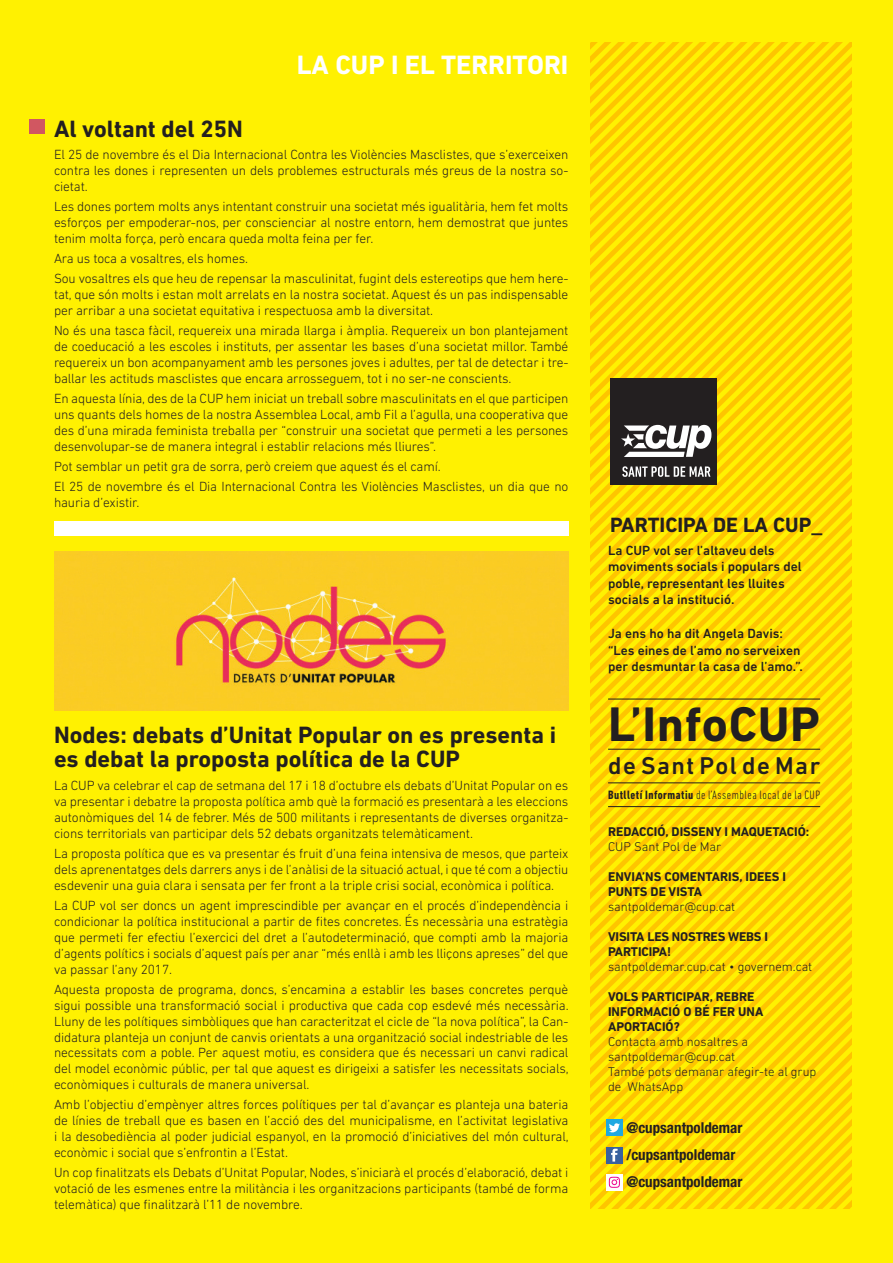
<style>
.page{position:relative;width:893px;height:1263px;background:#fff101}
.page>*{position:absolute;margin:0;border:0;box-sizing:border-box;transform-origin:0 0}
.t1{font:700 49.35px "DIN Next LT Pro";letter-spacing:.01em;color:#231f20}
.t2{font:700 27px "DIN Next LT Pro";color:#fff}
.t3{font:500 24.75px "DIN Next LT Pro";letter-spacing:.06em;color:#231f20}
.t4{font:700 24px/24px "DIN Next LT Pro";color:#231f20}
.t5{font:700 21px "DIN Next LT Pro";color:#231f20}
.t6{font:700 condensed 15px/27px "Helvetica Neue LT Std";color:#231f20}
.t7{font:300 13.5px/15.9px "DIN Next LT Pro";letter-spacing:-.01em;color:#231f20;text-align:justify}
.t8{font:500 13.5px/16.5px "DIN Next LT Pro";color:#231f20}
.t9{font:300 12.9px/15px "DIN Next LT Pro";color:#231f20}
.t10{font:700 12.9px/15px "DIN Next LT Pro";color:#231f20}
.t11{font:300 condensed 12.3px "DIN Next LT Pro";letter-spacing:.04em;color:#231f20}
.s1{font-weight:700}
</style>
<div class="page">
<svg style="left:591px;top:43px;width:260px;height:1166px"></svg>
<hr style="left:608px;top:749px;width:212px;height:1px;background:#231f20">
<hr style="left:608px;top:782px;width:212px;height:1px;background:#231f20">
<hr style="left:608px;top:806px;width:212px;height:1px;background:#231f20">
<hr style="left:608px;top:699px;width:212px;height:1px;background:#231f20">
<div style="left:606px;top:1119px;width:17px;height:17px;background:#1fa9e1"></div>
<svg style="left:609px;top:1123px;width:11px;height:9px"></svg>
<div style="left:606px;top:1174px;width:17px;height:17px;background:#fff"></div>
<div style="left:606px;top:1147px;width:17px;height:16px;background:#39619f"></div>
<svg style="left:611px;top:1149px;width:7px;height:12px"></svg>
<svg style="left:609px;top:1177px;width:11px;height:11px"></svg>
<div style="left:610px;top:378px;width:106px;height:107px;background:#231f20"></div>
<svg style="left:621px;top:425px;width:90px;height:32px"></svg>
<svg style="left:622px;top:466px;width:88px;height:11px"></svg>
<div style="left:29px;top:119px;width:15px;height:15px;background:#d15761"></div>
<div style="left:54px;top:521px;width:514px;height:15px;background:#fff"></div>
<img style="left:54px;top:552px;width:514px;height:159px">
<h3 class="t4" style="left:54px;top:117px;width:190px">Al voltant del 25N</h3>
<h2 class="t2" style="left:297px;top:49px;width:273px">LA CUP I EL TERRITORI</h2>
<p class="t7" style="left:54px;top:146px;width:516px">El 25 de novembre és el Dia Internacional Contra les Violències Masclistes, que s’exerceixen contra les dones i representen un dels problemes estructurals més greus de la nostra so&shy;cietat.</p>
<p class="t7" style="left:54px;top:198px;width:516px">Les dones portem molts anys intentant construir una societat més igualitària, hem fet molts esforços per empoderar-nos, per conscienciar al nostre entorn, hem demostrat que juntes tenim molta força, però encara queda molta feina per fer.</p>
<p class="t7" style="left:54px;top:248px;width:516px;line-height:20.1px">Ara us toca a vosaltres, els homes.<br>Sou vosaltres els que heu de repensar la masculinitat, fugint dels estereotips que hem here-</p>
<p class="t7" style="left:54px;top:286px;width:516px">tat, que són molts i estan molt arrelats en la nostra societat. Aquest és un pas indispensable per arribar a una societat equitativa i respectuosa amb la diversitat.</p>
<p class="t7" style="left:54px;top:322px;width:516px">No és una tasca fàcil, requereix una mirada llarga i àmplia. Requereix un bon plantejament de coeducació a les escoles i instituts, per assentar les bases d’una societat millor. També requereix un bon acompanyament amb les persones joves i adultes, per tal de detectar i tre&shy;ballar les actituds masclistes que encara arrosseguem, tot i no ser-ne conscients.</p>
<p class="t7" style="left:54px;top:390px;width:516px">En aquesta línia, des de la CUP hem iniciat un treball sobre masculinitats en el que participen uns quants dels homes de la nostra Assemblea Local, amb Fil a l’agulla, una cooperativa que des d’una mirada feminista treballa per “construir una societat que permeti a les persones desenvolupar-se de manera integral i establir relacions més lliures”.</p>
<p class="t7" style="left:54px;top:456px;width:516px;line-height:20.1px">Pot semblar un petit gra de sorra, però creiem que aquest és el camí.<br>El 25 de novembre és el Dia Internacional Contra les Violències Masclistes, un dia que no</p>
<p class="t7" style="left:54px;top:494px;width:87px">hauria d’existir.</p>
<h3 class="t4" style="left:54px;top:723px;width:504px">Nodes: debats d’Unitat Popular on es presenta i es debat la proposta política de la CUP</h3>
<p class="t7" style="left:54px;top:777px;width:516px">La CUP va celebrar el cap de setmana del 17 i 18 d’octubre els debats d’Unitat Popular on es va presentar i debatre la proposta política amb què la formació es presentarà a les eleccions autonòmiques del 14 de febrer. Més de 500 militants i representants de diverses organitza&shy;cions territorials van participar dels 52 debats organitzats telemàticament.</p>
<p class="t7" style="left:54px;top:845px;width:516px">La proposta política que es va presentar és fruit d’una feina intensiva de mesos, que parteix dels aprenentatges dels darrers anys i de l’anàlisi de la situació actual, i que té com a objectiu esdevenir una guia clara i sensata per fer front a la triple crisi social, econòmica i política.</p>
<p class="t7" style="left:54px;top:897px;width:516px">La CUP vol ser doncs un agent imprescindible per avançar en el procés d’independència i condicionar la política institucional a partir de fites concretes. És necessària una estratègia que permeti fer efectiu l’exercici del dret a l’autodeterminació, que compti amb la majoria d’agents polítics i socials d’aquest país per anar “més enllà i amb les lliçons apreses” del que va passar l’any 2017.</p>
<p class="t7" style="left:54px;top:981px;width:516px">Aquesta proposta de programa, doncs, s’encamina a establir les bases concretes perquè sigui possible una transformació social i productiva que cada cop esdevé més necessària.<br>Lluny de les polítiques simbòliques que han caracteritzat el cicle de “la nova política”, la Can&shy;didatura planteja un conjunt de canvis orientats a una organització social indestriable de les necessitats com a poble. Per aquest motiu, es considera que és necessari un canvi radical del model econòmic públic, per tal que aquest es dirigeixi a satisfer les necessitats socials, econòmiques i culturals de manera universal.</p>
<p class="t7" style="left:54px;top:1097px;width:516px">Amb l’objectiu d’empènyer altres forces polítiques per tal d’avançar es planteja una bateria de línies de treball que es basen en l’acció des del municipalisme, en l’activitat legislativa i la desobediència al poder judicial espanyol, en la promoció d’iniciatives del món cultural, econòmic i social que s’enfrontin a l’Estat.</p>
<p class="t7" style="left:54px;top:1164px;width:516px">Un cop finalitzats els Debats d’Unitat Popular, Nodes, s’iniciarà el procés d’elaboració, debat i votació de les esmenes entre la militància i les organitzacions participants (també de forma telemàtica) que finalitzarà l’11 de novembre.</p>
<h3 class="t5" style="left:610px;top:513px;width:214px">PARTICIPA DE LA CUP_</h3>
<p class="t8" style="left:608px;top:542px;width:195px">La CUP vol ser l’altaveu dels moviments socials i populars del poble, representant les lluites socials a la institució.</p>
<p class="t8" style="left:608px;top:625px;width:196px">Ja ens ho ha dit Angela Davis: “Les eines de l’amo no serveixen per desmuntar la casa de l’amo.”.</p>
<h1 class="t1" style="left:608px;top:696px;width:213px">L’InfoCUP</h1>
<h3 class="t3" style="left:608px;top:751px;width:214px">de Sant Pol de Mar</h3>
<p class="t11" style="left:608px;top:788px;width:214px"><span class="s1">Butlletí Informatiu</span> de l’Assemblea local de la CUP</p>
<p class="t10" style="left:608px;top:824px;width:203px">REDACCIÓ, DISSENY I MAQUETACIÓ:</p>
<p class="t9" style="left:608px;top:839px;width:115px">CUP Sant Pol de Mar</p>
<p class="t10" style="left:608px;top:869px;width:180px">ENVIA’NS COMENTARIS, IDEES I<br>PUNTS DE VISTA</p>
<p class="t9" style="left:608px;top:899px;width:129px">santpoldemar@cup.cat</p>
<p class="t10" style="left:608px;top:929px;width:161px">VISITA LES NOSTRES WEBS I<br>PARTICIPA!</p>
<p class="t9" style="left:608px;top:959px;width:206px">santpoldemar.cup.cat • governem.cat</p>
<p class="t10" style="left:608px;top:989px;width:157px">VOLS PARTICIPAR, REBRE<br>INFORMACIÓ O BÉ FER UNA<br>APORTACIÓ?</p>
<p class="t9" style="left:608px;top:1034px;width:210px">Contacta amb nosaltres a santpoldemar@cup.cat<br>També pots demanar afegir-te al grup de WhatsApp</p>
<p class="t6" style="left:626px;top:1114px;width:118px">@cupsantpoldemar /cupsantpoldemar @cupsantpoldemar</p>
</div>
